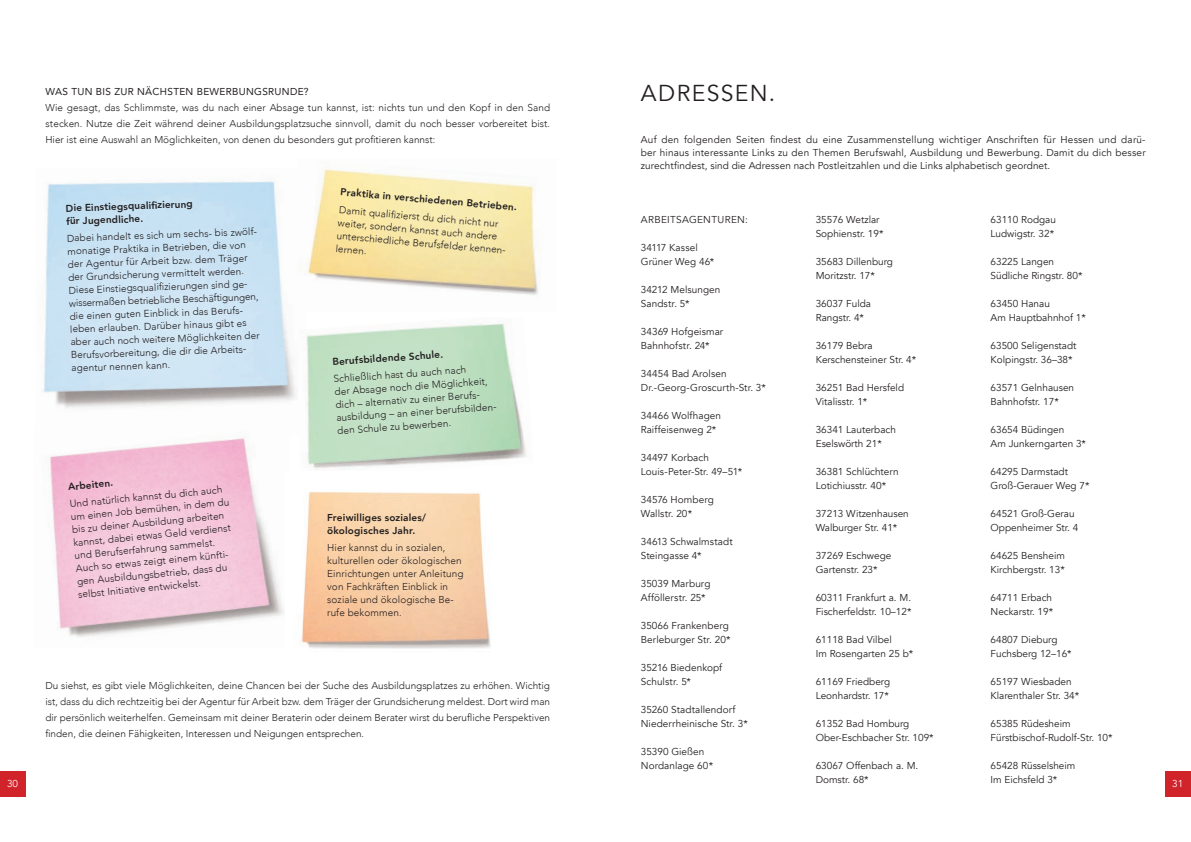
<style>
.page{position:relative;width:1191px;height:842px;background:#fff}
.page>*{position:absolute;margin:0;border:0;box-sizing:border-box;transform-origin:0 0}
.t1{font:23px "Avenir";letter-spacing:.06em;color:#231f20}
.t2{font:300 10px/13px "Avenir";letter-spacing:.01em;color:#231f20}
.t3{font:10px/14px "Avenir";color:#231f20}
.t4{font:800 10px/13px "Avenir";letter-spacing:.015em;color:#231f20}
.t5{font:10px "Avenir";letter-spacing:.03em;color:#231f20}
.t6{font:10px "Avenir";letter-spacing:.035em;color:#231f20}
.t7{font:10px "Avenir";color:#fff}
</style>
<div class="page">
<div style="left:1165px;top:771px;width:26px;height:26px;background:#d1232a"></div>
<div style="left:0;top:771px;width:26px;height:26px;background:#d1232a"></div>
<img style="left:42px;top:181px;width:254px;height:227px">
<img style="left:304px;top:169px;width:237px;height:126px">
<img style="left:49px;top:438px;width:235px;height:199px">
<img style="left:306px;top:323px;width:220px;height:146px">
<img style="left:302px;top:492px;width:189px;height:157px">
<p class="t5" style="left:45px;top:84px;width:265px">WAS TUN BIS ZUR NÄCHSTEN BEWERBUNGSRUNDE?</p>
<p class="t2" style="left:45px;top:100px;width:506px;line-height:16px;text-align:justify">Wie gesagt, das Schlimmste, was du nach einer Absage tun kannst, ist: nichts tun und den Kopf in den Sand stecken. Nutze die Zeit während deiner Ausbildungsplatzsuche sinnvoll, damit du noch besser vorbereitet bist.<br>Hier ist eine Auswahl an Möglichkeiten, von denen du besonders gut profitieren kannst:</p>
<h1 class="t1" style="left:641px;top:79px;width:136px">ADRESSEN.</h1>
<p class="t3" style="left:641px;top:133px;width:506px;line-height:13px;text-align:justify">Auf den folgenden Seiten findest du eine Zusammenstellung wichtiger Anschriften für Hessen und darü&shy;ber hinaus interessante Links zu den Themen Berufswahl, Ausbildung und Bewerbung. Damit du dich besser zurechtfindest, sind die Adressen nach Postleitzahlen und die Links alphabetisch geordnet.</p>
<p class="t4" style="left:341px;top:185px;width:179px;rotate:5deg">Praktika in verschiedenen Betrieben.</p>
<p class="t4" style="left:66px;top:202px;width:128px;rotate:-2deg">Die Einstiegsqualifi zierung für Jugendliche.</p>
<p class="t2" style="left:67px;top:232px;width:193px;rotate:-2deg">Dabei handelt es sich um sechs- bis zwölf&shy;monatige Praktika in Betrieben, die von der Agentur für Arbeit bzw. dem Träger der Grundsicherung vermittelt werden.<br>Diese Einstiegsqualifi zierungen sind ge&shy;wissermaßen betriebliche Beschäftigungen, die einen guten Einblick in das Berufs-- leben erlauben. Darüber hinaus gibt es aber auch noch weitere Möglichkeiten der Berufsvorbereitung, die dir die Arbeits&shy;agentur nennen kann.</p>
<p class="t2" style="left:339px;top:203px;width:171px;rotate:5deg">Damit qualifi zierst du dich nicht nur weiter, sondern kannst auch andere unterschiedliche Berufsfelder kennen&shy;lernen.</p>
<p class="t3" style="left:815px;top:213px;width:69px">35576 Wetzlar<br>Sophienstr. 19*</p>
<p class="t3" style="left:815px;top:255px;width:79px">35683 Dillenburg<br>Moritzstr. 17*</p>
<p class="t3" style="left:815px;top:297px;width:57px">36037 Fulda<br>Rangstr. 4*</p>
<p class="t3" style="left:815px;top:339px;width:102px">36179 Bebra<br>Kerschensteiner Str. 4*</p>
<p class="t3" style="left:815px;top:381px;width:90px">36251 Bad Hersfeld<br>Vitalisstr. 1*</p>
<p class="t3" style="left:815px;top:423px;width:82px">36341 Lauterbach<br>Eselswörth 21*</p>
<p class="t3" style="left:815px;top:465px;width:84px">36381 Schlüchtern<br>Lotichiusstr. 40*</p>
<p class="t3" style="left:815px;top:507px;width:95px">37213 Witzenhausen<br>Walburger Str. 41*</p>
<p class="t3" style="left:815px;top:549px;width:77px">37269 Eschwege<br>Gartenstr. 23*</p>
<p class="t3" style="left:815px;top:591px;width:97px">60311 Frankfurt a. M.<br>Fischerfeldstr. 10–12*</p>
<p class="t3" style="left:815px;top:633px;width:99px">61118 Bad Vilbel<br>Im Rosengarten 25 b*</p>
<p class="t3" style="left:815px;top:675px;width:76px">61169 Friedberg<br>Leonhardstr. 17*</p>
<p class="t3" style="left:815px;top:717px;width:119px">61352 Bad Homburg<br>Ober-Eschbacher Str. 109*</p>
<p class="t3" style="left:815px;top:759px;width:104px">63067 Offenbach a. M.<br>Domstr. 68*</p>
<p class="t3" style="left:990px;top:213px;width:67px">63110 Rodgau<br>Ludwigstr. 32*</p>
<p class="t3" style="left:990px;top:255px;width:93px">63225 Langen<br>Südliche Ringstr. 80*</p>
<p class="t3" style="left:990px;top:297px;width:97px">63450 Hanau<br>Am Hauptbahnhof 1*</p>
<p class="t3" style="left:990px;top:339px;width:87px">63500 Seligenstadt<br>Kolpingstr. 36–38*</p>
<p class="t3" style="left:990px;top:381px;width:85px">63571 Gelnhausen<br>Bahnhofstr. 17*</p>
<p class="t3" style="left:990px;top:423px;width:97px">63654 Büdingen<br>Am Junkerngarten 3*</p>
<p class="t3" style="left:990px;top:465px;width:100px">64295 Darmstadt<br>Groß-Gerauer Weg 7*</p>
<p class="t3" style="left:990px;top:507px;width:89px">64521 Groß-Gerau<br>Oppenheimer Str. 4</p>
<p class="t3" style="left:990px;top:549px;width:76px">64625 Bensheim<br>Kirchbergstr. 13*</p>
<p class="t3" style="left:990px;top:591px;width:64px">64711 Erbach<br>Neckarstr. 19*</p>
<p class="t3" style="left:990px;top:633px;width:83px">64807 Dieburg<br>Fuchsberg 12–16*</p>
<p class="t3" style="left:990px;top:675px;width:90px">65197 Wiesbaden<br>Klarenthaler Str. 34*</p>
<p class="t3" style="left:990px;top:717px;width:124px">65385 Rüdesheim<br>Fürstbischof-Rudolf-Str. 10*</p>
<p class="t3" style="left:990px;top:759px;width:86px">65428 Rüsselsheim<br>Im Eichsfeld 3*</p>
<p class="t6" style="left:641px;top:214px;width:108px">ARBEITSAGENTUREN:</p>
<p class="t3" style="left:641px;top:241px;width:75px">34117 Kassel<br>Grüner Weg 46*</p>
<p class="t3" style="left:641px;top:283px;width:81px">34212 Melsungen<br>Sandstr. 5*</p>
<p class="t3" style="left:641px;top:325px;width:84px">34369 Hofgeismar<br>Bahnhofstr. 24*</p>
<p class="t3" style="left:641px;top:367px;width:127px">34454 Bad Arolsen<br>Dr.-Georg-Groscurth-Str. 3*</p>
<p class="t3" style="left:641px;top:409px;width:82px">34466 Wolfhagen<br>Raiffeisenweg 2*</p>
<p class="t3" style="left:641px;top:451px;width:103px">34497 Korbach<br>Louis-Peter-Str. 49–51*</p>
<p class="t3" style="left:641px;top:493px;width:75px">34576 Homberg<br>Wallstr. 20*</p>
<p class="t3" style="left:641px;top:535px;width:93px">34613 Schwalmstadt<br>Steingasse 4*</p>
<p class="t3" style="left:641px;top:577px;width:71px">35039 Marburg<br>Afföllerstr. 25*</p>
<p class="t3" style="left:641px;top:619px;width:91px">35066 Frankenberg<br>Berleburger Str. 20*</p>
<p class="t3" style="left:641px;top:661px;width:83px">35216 Biedenkopf<br>Schulstr. 5*</p>
<p class="t3" style="left:641px;top:703px;width:108px">35260 Stadtallendorf<br>Niederrheinische Str. 3*</p>
<p class="t3" style="left:641px;top:745px;width:74px">35390 Gießen<br>Nordanlage 60*</p>
<p class="t4" style="left:332px;top:355px;width:112px;rotate:-4deg">Berufsbildende Schule.</p>
<p class="t2" style="left:333px;top:372px;width:164px;rotate:-4deg">Schließlich hast du auch nach<br>der Absage noch die Möglichkeit, dich – alternativ zu einer Berufs&shy;ausbildung – an einer berufsbilden&shy;den Schule zu bewerben.</p>
<p class="t4" style="left:68px;top:480px;width:47px;rotate:-5deg">Arbeiten.</p>
<p class="t2" style="left:69px;top:497px;width:161px;rotate:-5deg">Und natürlich kannst du dich auch um einen Job bemühen, in dem du bis zu deiner Ausbildung arbeiten kannst, dabei etwas Geld verdienst und Berufserfahrung sammelst.<br>Auch so etwas zeigt einem künfti&shy;gen Ausbildungsbetrieb, dass du selbst Initiative entwickelst.</p>
<p class="t4" style="left:327px;top:511px;width:100px">Freiwilliges soziales/ ökologisches Jahr.</p>
<p class="t2" style="left:327px;top:541px;width:138px">Hier kannst du in sozialen, kulturellen oder ökologischen<br>Einrichtungen unter Anleitung von Fachkräften Einblick in soziale und ökologische Be-- rufe bekommen.</p>
<p class="t2" style="left:45px;top:678px;width:506px;line-height:16px;text-align:justify">Du siehst, es gibt viele Möglichkeiten, deine Chancen bei der Suche des Ausbildungsplatzes zu erhöhen. Wichtig ist, dass du dich rechtzeitig bei der Agentur für Arbeit bzw. dem Träger der Grundsicherung meldest. Dort wird man dir persönlich weiterhelfen. Gemeinsam mit deiner Beraterin oder deinem Berater wirst du berufliche Perspektiven finden, die deinen Fähigkeiten, Interessen und Neigungen entsprechen.</p>
<p class="t7" style="left:7px;top:778px;width:13px">30</p>
<p class="t7" style="left:1172px;top:778px;width:13px">31</p>
</div>
